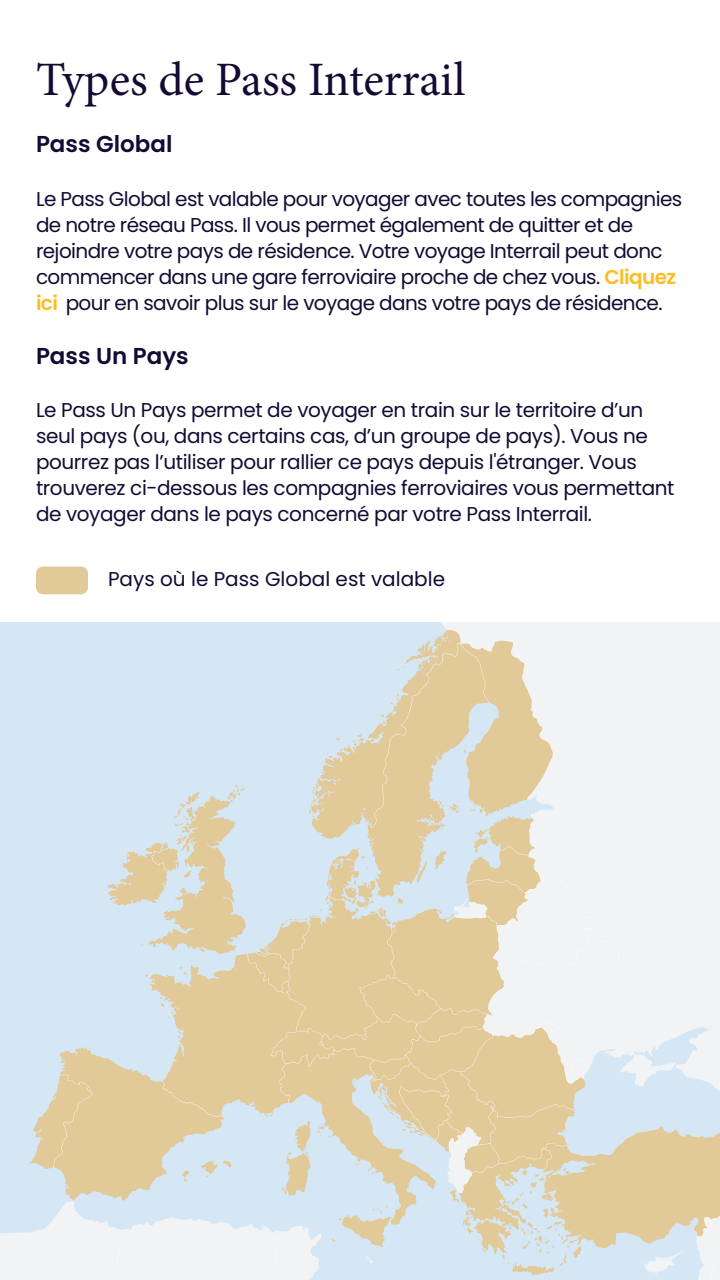
<style>
.page{position:relative;width:720px;height:1280px;background:#fff}
.page>*{position:absolute;margin:0;border:0;box-sizing:border-box;transform-origin:0 0}
.t1{font:48px "Minion Pro";color:#140a33}
.t2{font:600 23px "Poppins";color:#140a33}
.t3{font:20px/26px "Poppins";letter-spacing:-.02em;color:#140a33}
.t4{font:20px "Poppins";color:#140a33}
.s1{font-weight:600;color:#febc22}
</style>
<div class="page">
<div style="left:36px;top:567px;width:52px;height:27px;background:#e2c998;border-radius:7px"></div>
<img style="left:0;top:622px;width:720px;height:658px">
<h1 class="t1" style="left:36px;top:47px;width:431px">Types de Pass Interrail</h1>
<p class="t2" style="left:36px;top:131px;width:138px">Pass Global</p>
<p class="t3" style="left:36px;top:186px;width:648px">Le Pass Global est valable pour voyager avec toutes les compagnies de notre réseau Pass. Il vous permet également de quitter et de rejoindre votre pays de résidence. Votre voyage Interrail peut donc commencer dans une gare ferroviaire proche de chez vous. <span class="s1">Cliquez ici</span> pour en savoir plus sur le voyage dans votre pays de résidence.</p>
<p class="t2" style="left:36px;top:342px;width:154px">Pass Un Pays</p>
<p class="t3" style="left:36px;top:397px;width:640px">Le Pass Un Pays permet de voyager en train sur le territoire d’un seul pays (ou, dans certains cas, d’un groupe de pays). Vous ne pourrez pas l’utiliser pour rallier ce pays depuis l'étranger. Vous trouverez ci-dessous les compagnies ferroviaires vous permettant de voyager dans le pays concerné par votre Pass Interrail.</p>
<p class="t4" style="left:108px;top:568px;width:339px">Pays où le Pass Global est valable</p>
</div>
